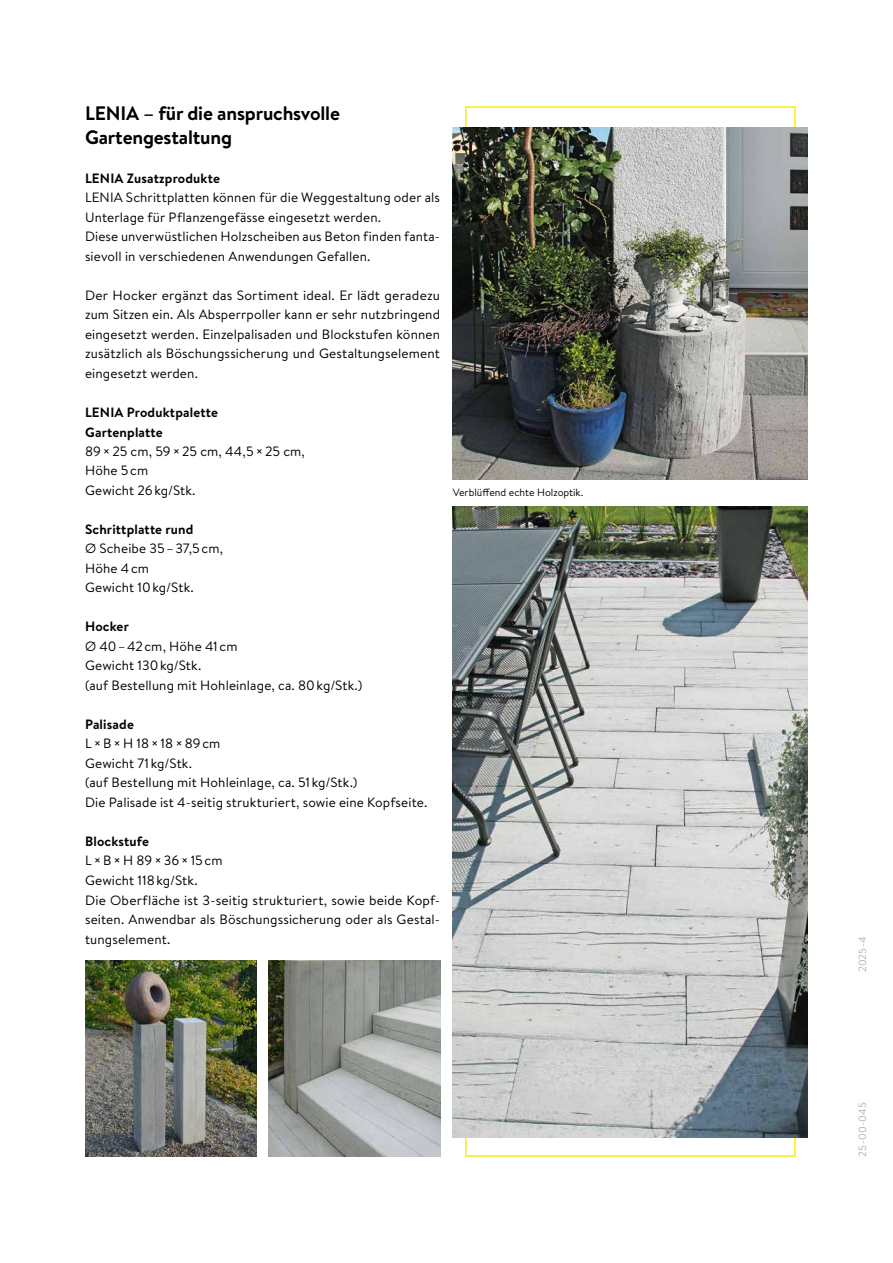
<style>
.page{position:relative;width:893px;height:1263px;background:#fff}
.page>*{position:absolute;margin:0;border:0;box-sizing:border-box;transform-origin:0 0}
.t1{font:700 19.5px/24px "Brandon Text";letter-spacing:-.01em;color:#000}
.t2{font:13.5px/19.5px "Brandon Text";letter-spacing:.01em;color:#000}
.t3{font:700 13.5px/19.5px "Brandon Text";letter-spacing:.01em;color:#000}
.t4{font:10.5px "Brandon Text";color:#000}
.t5{font:10.5px "Brandon Text";letter-spacing:.005em;color:#b3b2b2}
</style>
<div class="page">
<img style="left:453px;top:127px;width:355px;height:353px">
<img style="left:453px;top:506px;width:355px;height:632px">
<img style="left:269px;top:960px;width:171px;height:197px">
<img style="left:85px;top:960px;width:171px;height:197px">
<h1 class="t1" style="left:85px;top:101px;width:256px">LENIA – für die anspruchsvolle<br>Gartengestaltung</h1>
<p class="t3" style="left:85px;top:168px;width:136px">LENIA Zusatzprodukte</p>
<p class="t2" style="left:85px;top:188px;width:357px">LENIA Schrittplatten können für die Weggestaltung oder als Unterlage für Pflanzengefässe eingesetzt werden.<br>Diese unverwüstlichen Holzscheiben aus Beton finden fanta&shy;sievoll in verschiedenen Anwendungen Gefallen.</p>
<p class="t2" style="left:85px;top:285px;width:357px;text-align:justify">Der Hocker ergänzt das Sortiment ideal. Er lädt geradezu zum Sitzen ein. Als Absperrpoller kann er sehr nutzbringend eingesetzt werden. Einzelpalisaden und Blockstufen können zusätzlich als Böschungssicherung und Gestaltungselement eingesetzt werden.</p>
<p class="t3" style="left:85px;top:402px;width:134px">LENIA Produktpalette<br>Gartenplatte</p>
<p class="t2" style="left:85px;top:441px;width:221px">89×25 cm, 59×25 cm, 44,5×25 cm,<br>Höhe 5cm<br>Gewicht 26kg/Stk.</p>
<p class="t3" style="left:85px;top:519px;width:110px">Schrittplatte rund</p>
<p class="t2" style="left:85px;top:539px;width:139px">Ø Scheibe 35–37,5cm,<br>Höhe 4cm<br>Gewicht 10kg/Stk.</p>
<p class="t3" style="left:85px;top:617px;width:45px">Hocker</p>
<p class="t2" style="left:85px;top:636px;width:279px">Ø 40–42cm, Höhe 41cm<br>Gewicht 130kg/Stk.<br>(auf Bestellung mit Hohleinlage, ca. 80kg/Stk.)</p>
<p class="t3" style="left:85px;top:714px;width:50px">Palisade</p>
<p class="t2" style="left:85px;top:734px;width:344px">L×B×H 18×18×89cm<br>Gewicht 71 kg/Stk.<br>(auf Bestellung mit Hohleinlage, ca. 51 kg/Stk.)<br>Die Palisade ist 4-seitig strukturiert, sowie eine Kopfseite.</p>
<p class="t3" style="left:85px;top:831px;width:66px">Blockstufe</p>
<p class="t2" style="left:85px;top:851px;width:357px">L×B×H 89×36×15cm<br>Gewicht 118kg/Stk.<br>Die Oberfläche ist 3-seitig strukturiert, sowie beide Kopf&shy;seiten. Anwendbar als Böschungssicherung oder als Gestal&shy;tungselement.</p>
<p class="t4" style="left:453px;top:485px;width:132px">Verblüffend echte Holzoptik.</p>
<p class="t5" style="left:855px;top:972px;width:37px;rotate:-90deg">2025-4</p>
<p class="t5" style="left:855px;top:1157px;width:56px;rotate:-90deg">25-00-045</p>
</div>
